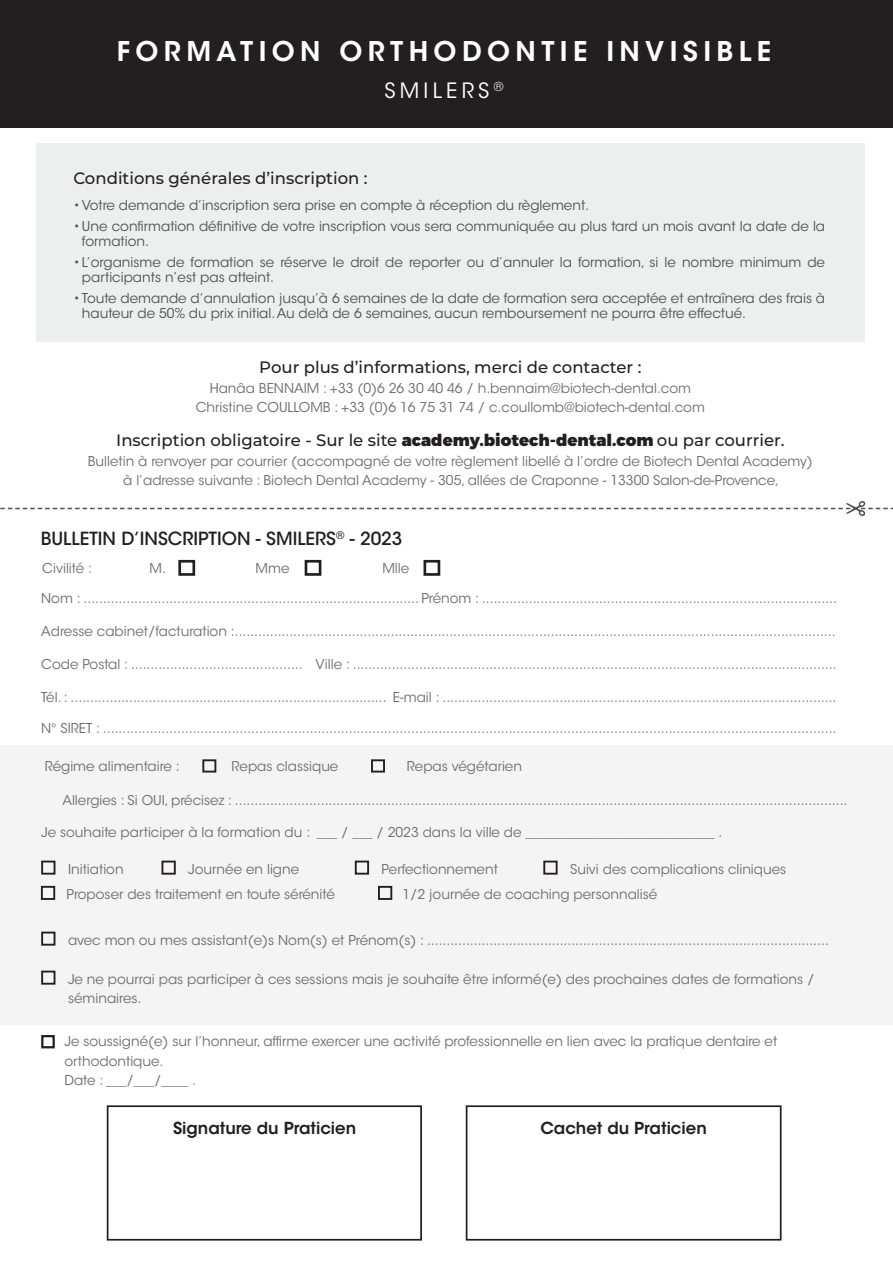
<style>
.page{position:relative;width:893px;height:1263px;background:#fff}
.page>*{position:absolute;margin:0;border:0;box-sizing:border-box;transform-origin:0 0}
.titre_gras{font:600 27px "ITC Avant Garde Std";letter-spacing:.2em;color:#fff}
.titre_gras-2{font:21px "ITC Avant Garde Std";letter-spacing:.2em;color:#fff}
.t1{font:500 18px "ITC Avant Garde Std";color:#231f20}
.t2{font:500 16.5px "Montserrat";color:#231f20}
.t3{font:600 16.5px "ITC Avant Garde Std";color:#231f20}
.t4{font:13.5px/19.5px "ITC Avant Garde Std";color:#6c6d70}
.t5{font:13.5px/15px "ITC Avant Garde Std";color:#4f5252}
.s1{font-weight:900}
</style>
<div class="page">
<div style="left:36px;top:144px;width:828px;height:198px;background:#edeeee"></div>
<div style="left:466px;top:1105px;width:316px;height:135px;border:2px solid #231f20"></div>
<div style="left:107px;top:1105px;width:315px;height:135px;border:2px solid #231f20"></div>
<div style="left:178px;top:560px;width:17px;height:16px;border:3px solid #231f20"></div>
<div style="left:305px;top:560px;width:16px;height:16px;border:3px solid #231f20"></div>
<div style="left:423px;top:560px;width:17px;height:16px;border:3px solid #231f20"></div>
<div style="left:0;top:745px;width:893px;height:279px;background:#f4f4f5"></div>
<div style="left:41px;top:861px;width:14px;height:14px;border:2px solid #231f20"></div>
<div style="left:161px;top:861px;width:15px;height:14px;border:2px solid #231f20"></div>
<div style="left:355px;top:861px;width:14px;height:14px;border:2px solid #231f20"></div>
<div style="left:543px;top:861px;width:15px;height:14px;border:2px solid #231f20"></div>
<div style="left:41px;top:886px;width:14px;height:14px;border:2px solid #231f20"></div>
<div style="left:378px;top:886px;width:14px;height:14px;border:2px solid #231f20"></div>
<div style="left:41px;top:931px;width:14px;height:15px;border:2px solid #231f20"></div>
<div style="left:41px;top:971px;width:14px;height:14px;border:2px solid #231f20"></div>
<div style="left:41px;top:1035px;width:14px;height:13px;border:2px solid #231f20"></div>
<svg style="left:0;top:501px;width:893px;height:15px"></svg>
<div style="left:202px;top:759px;width:14px;height:13px;border:2px solid #231f20"></div>
<div style="left:371px;top:759px;width:14px;height:13px;border:2px solid #231f20"></div>
<div style="left:0;top:0;width:893px;height:128px;background:#231f20"></div>
<p class="titre_gras" style="left:117px;top:34px;width:656px">FORMATION ORTHODONTIE INVISIBLE</p>
<p class="titre_gras-2" style="left:384px;top:78px;width:121px">SMILERS <sup>®</sup></p>
<p class="t2" style="left:73px;top:167px;width:296px">Conditions générales d’inscription :</p>
<p class="t5" style="left:73px;top:197px;width:517px">•Votre demande d’inscription sera prise en compte à réception du règlement.</p>
<p class="t5" style="left:82px;top:218px;width:745px;text-indent:-9px">•Une confirmation définitive de votre inscription vous sera communiquée au plus tard un mois avant la date de la formation.</p>
<p class="t5" style="left:82px;top:254px;width:745px;text-indent:-9px">• L’organisme de formation se réserve le droit de reporter ou d’annuler la formation, si le nombre minimum de participants n’est pas atteint.</p>
<p class="t5" style="left:82px;top:290px;width:745px;text-indent:-9px">• Toute demande d’annulation jusqu’à 6 semaines de la date de formation sera acceptée et entraînera des frais à hauteur de 50% du prix initial. Au delà de 6 semaines, aucun remboursement ne pourra être effectué.</p>
<p class="t2" style="left:259px;top:356px;width:384px">Pour plus d’informations, merci de contacter :</p>
<p class="t4" style="left:210px;top:378px;width:483px">Hanâa BENNAIM : +33 (0)6 26 30 40 46 / h.bennaim@biotech-dental.com</p>
<p class="t4" style="left:196px;top:398px;width:511px">Christine COULLOMB : +33 (0)6 16 75 31 74 / c.coullomb@biotech-dental.com</p>
<p class="t2" style="left:116px;top:429px;width:670px">Inscription obligatoire - Sur le site <span class="s1">academy.biotech-dental.com</span> ou par courrier.</p>
<p class="t4" style="left:88px;top:451px;width:727px">Bulletin à renvoyer par courrier (accompagné de votre règlement libellé à l’ordre de Biotech Dental Academy)</p>
<p class="t4" style="left:123px;top:471px;width:657px">à l’adresse suivante : Biotech Dental Academy - 305, allées de Craponne - 13300 Salon-de-Provence,</p>
<p class="t1" style="left:41px;top:527px;width:363px">BULLETIN D’INSCRIPTION - SMILERS<sup>®</sup> - 2023</p>
<p class="t4" style="left:42px;top:558px;width:51px">Civilité :</p>
<p class="t4" style="left:150px;top:558px;width:18px">M.</p>
<p class="t4" style="left:256px;top:558px;width:35px">Mme</p>
<p class="t4" style="left:382px;top:558px;width:28px">Mlle</p>
<p class="t4" style="left:41px;top:588px;width:797px">Nom : ...................................................................................... Prénom : ...........................................................................................</p>
<p class="t4" style="left:41px;top:621px;width:796px">Adresse cabinet/facturation :..........................................................................................................................................................</p>
<p class="t4" style="left:41px;top:654px;width:797px">Code Postal : ............................................ Ville : ............................................................................................................................</p>
<p class="t4" style="left:41px;top:687px;width:797px">Tél. : ................................................................................. E-mail : .....................................................................................................</p>
<p class="t4" style="left:41px;top:719px;width:797px">N° SIRET : ............................................................................................................................................................................................</p>
<p class="t4" style="left:45px;top:757px;width:137px">Régime alimentaire :</p>
<p class="t4" style="left:232px;top:757px;width:108px">Repas classique</p>
<p class="t4" style="left:407px;top:757px;width:117px">Repas végétarien</p>
<p class="t4" style="left:62px;top:790px;width:786px">Allergies : Si OUI, précisez : .............................................................................................................................................................</p>
<p class="t4" style="left:41px;top:822px;width:683px">Je souhaite participer à la formation du : ___ / ___ / 2023 dans la ville de ____________________________ .</p>
<p class="t4" style="left:68px;top:859px;width:57px">Initiation</p>
<p class="t4" style="left:188px;top:859px;width:112px">Journée en ligne</p>
<p class="t4" style="left:382px;top:859px;width:118px">Perfectionnement</p>
<p class="t4" style="left:570px;top:859px;width:218px">Suivi des complications cliniques</p>
<p class="t4" style="left:67px;top:885px;width:270px">Proposer des traitement en toute sérénité</p>
<p class="t4" style="left:402px;top:885px;width:256px">1/2 journée de coaching personnalisé</p>
<p class="t4" style="left:68px;top:930px;width:762px">avec mon ou mes assistant(e)s Nom(s) et Prénom(s) : .......................................................................................................</p>
<p class="t4" style="left:68px;top:969px;width:748px">Je ne pourrai pas participer à ces sessions mais je souhaite être informé(e) des prochaines dates de formations / séminaires.</p>
<p class="t4" style="left:64px;top:1032px;width:714px">Je soussigné(e) sur l’honneur, affirme exercer une activité professionnelle en lien avec la pratique dentaire et orthodontique.</p>
<p class="t4" style="left:64px;top:1071px;width:133px">Date : ___/___/____ .</p>
<p class="t3" style="left:173px;top:1117px;width:185px">Signature du Praticien</p>
<p class="t3" style="left:540px;top:1117px;width:168px">Cachet du Praticien</p>
</div>
